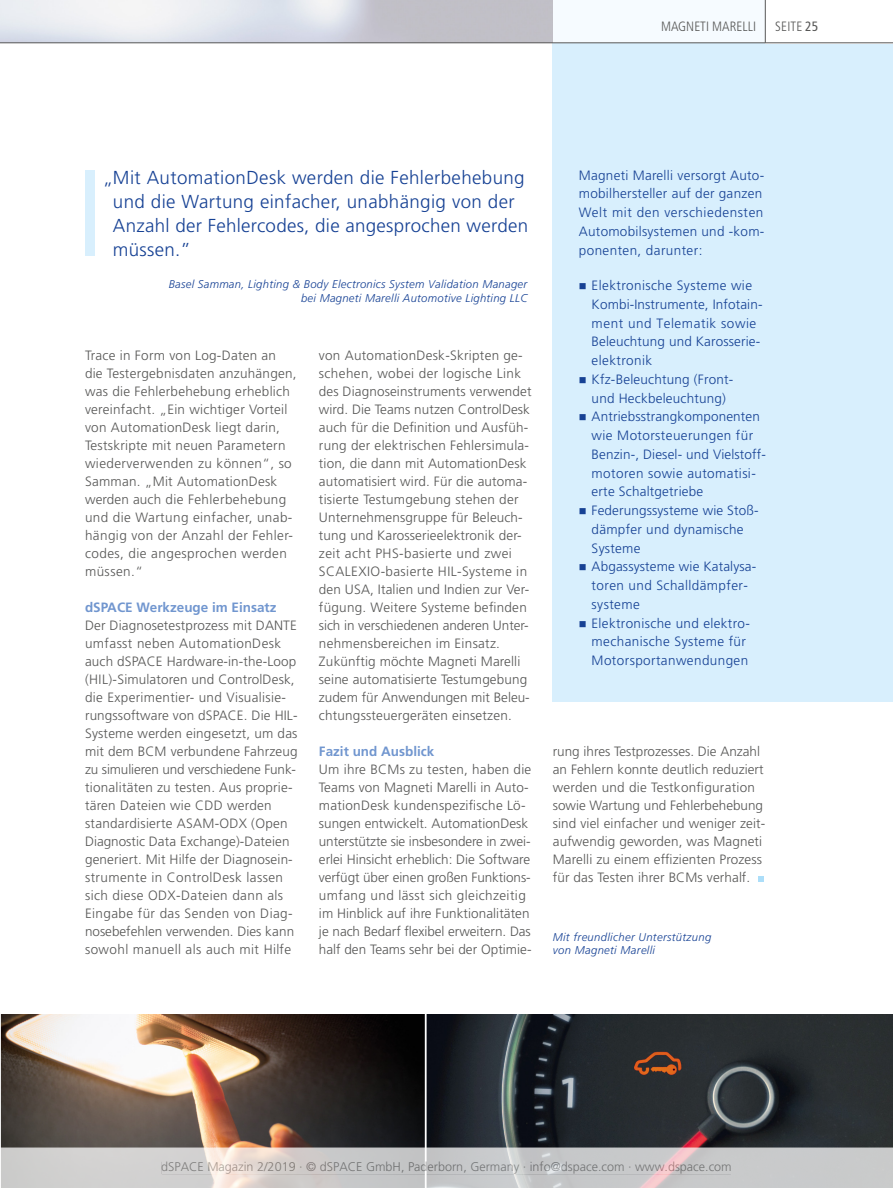
<style>
.page{position:relative;width:893px;height:1188px;background:#fff}
.page>*{position:absolute;margin:0;border:0;box-sizing:border-box;transform-origin:0 0}
.t1{font:300 18.75px/24px "Frutiger LT Pro";letter-spacing:.02em;color:#164194}
.t2{font:300 13.5px/18px "Frutiger LT Pro";letter-spacing:.01em;color:#575756}
.t3{font:300 13.5px/18.8px "Frutiger LT Pro";letter-spacing:.02em;color:#164194}
.t4{font:700 13.5px "Frutiger LT Pro";color:#7196cf}
.t5{font:300 condensed 13.5px "Frutiger LT Pro";color:#575756}
.t6{font:300 12.6px "Frutiger LT Pro";color:#90908f}
.t7{font:italic 300 11.25px/13.5px "Frutiger LT Pro";letter-spacing:.025em;color:#164194;text-align:right}
.s1{font-weight:400}
</style>
<div class="page">
<div style="left:552px;top:0;width:341px;height:702px;background:#d8effd"></div>
<div style="left:552px;top:0;width:213px;height:43px;background:#f6fbff"></div>
<div style="left:765px;top:0;width:128px;height:43px;background:#fff"></div>
<hr style="left:0;top:43px;width:893px;height:1px;background:#575756">
<hr style="left:765px;top:0;width:1px;height:43px;background:#575756">
<div style="left:85px;top:170px;width:10px;height:86px;background:#d8effd"></div>
<img style="left:1px;top:1014px;width:424px;height:134px">
<svg style="left:427px;top:1014px;width:466px;height:134px;background:#2a2e32"></svg>
<svg style="left:758px;top:876px;width:6px;height:6px"></svg>
<svg style="left:1px;top:1148px;width:892px;height:40px;background:#cdcccc"></svg>
<svg style="left:162px;top:1162px;width:569px;height:12px;background:#cecccc"></svg>
<p class="t5" style="left:661px;top:18px;width:96px">MAGNETI MARELLI</p>
<p class="t5" style="left:775px;top:18px;width:44px">SEITE <span class="s1">25</span></p>
<h1 class="t1" style="left:113px;top:166px;width:417px;text-indent:-10px">„ Mit AutomationDesk werden die Fehlerbehebung und die Wartung einfacher, unabhängig von der Anzahl der Fehlercodes, die angesprochen werden müssen.”</h1>
<p class="t7" style="left:169px;top:278px;width:360px">Basel Samman, Lighting &amp; Body Electronics System Validation Manager bei Magneti Marelli Automotive Lighting LLC</p>
<p class="t2" style="left:85px;top:346px;width:213px">Trace in Form von Log-Daten an die Testergebnisdaten anzuhängen, was die Fehlerbehebung erheblich vereinfacht. „Ein wichtiger Vorteil von AutomationDesk liegt darin,<br>Testskripte mit neuen Parametern wiederverwenden zu können“, so<br>Samman. „Mit AutomationDesk werden auch die Fehlerbehebung und die Wartung einfacher, unab&shy;hängig von der Anzahl der Fehler&shy;codes, die angesprochen werden müssen.“</p>
<p class="t4" style="left:85px;top:599px;width:193px">dSPACE Werkzeuge im Einsatz</p>
<p class="t2" style="left:85px;top:616px;width:214px">Der Diagnosetestprozess mit DANTE umfasst neben AutomationDesk auch dSPACE Hardware-in-the-Loop (HIL)-Simulatoren und ControlDesk, die Experimentier- und Visualisie&shy;rungssoftware von dSPACE. Die HIL-Systeme werden eingesetzt, um das mit dem BCM verbundene Fahrzeug zu simulieren und verschiedene Funk&shy;tionalitäten zu testen. Aus proprie&shy;tären Dateien wie CDD werden standardisierte ASAM-ODX (Open Diagnostic Data Exchange)-Dateien generiert. Mit Hilfe der Diagnosein&shy;strumente in ControlDesk lassen sich diese ODX-Dateien dann als Eingabe für das Senden von Diag&shy;nosebefehlen verwenden. Dies kann sowohl manuell als auch mit Hilfe</p>
<p class="t2" style="left:319px;top:346px;width:214px">von Automation Desk-Skripten ge&shy;schehen, wobei der logische Link des Diagnoseinstruments verwendet wird. Die Teams nutzen ControlDesk auch für die Definition und Ausfüh&shy;rung der elektrischen Fehlersimula&shy;tion, die dann mit AutomationDesk automatisiert wird. Für die automa&shy;tisierte Testumgebung stehen der Unternehmensgruppe für Beleuch&shy;tung und Karosserieelektronik der&shy;zeit acht PHS-basierte und zwei SCALEXIO-basierte HIL-Systeme in den USA, Italien und Indien zur Ver&shy;fügung. Weitere Systeme befinden sich in verschiedenen anderen Unter&shy;nehmensbereichen im Einsatz.<br>Zukünftig möchte Magneti Marelli seine automatisierte Testumgebung zudem für Anwendungen mit Beleu&shy;chtungs steuergeräten einsetzen.</p>
<p class="t4" style="left:319px;top:743px;width:117px">Fazit und Ausblick</p>
<p class="t2" style="left:319px;top:760px;width:214px">Um ihre BCMs zu testen, haben die Teams von Magneti Marelli in Auto&shy;mationDesk kundenspezifische Lö&shy;sungen entwickelt. AutomationDesk unterstützte sie insbesondere in zwei&shy;erlei Hinsicht erheblich: Die Software verfügt über einen großen Funktions&shy;umfang und lässt sich gleichzeitig im Hinblick auf ihre Funktionalitäten je nach Bedarf flexibel erweitern. Das half den Teams sehr bei der Optimie-</p>
<p class="t3" style="left:579px;top:166px;width:187px">Magneti Marelli versorgt Auto&shy;mobilhersteller auf der ganzen<br>Welt mit den verschiedensten<br>Automobilsystemen und -kom&shy;ponenten, darunter:</p>
<p class="t3" style="left:592px;top:276px;width:172px;text-indent:-13px">■ Elektronische Systeme wie<br>Kombi-Instrumente, Infotain&shy;ment und Telematik sowie<br>Beleuchtung und Karosserie&shy;elektronik</p>
<p class="t3" style="left:579px;top:370px;width:156px;text-align:center">■ Kfz-Beleuchtung (Front&shy;und Heckbeleuchtung)</p>
<p class="t3" style="left:592px;top:407px;width:176px;text-indent:-13px">■ Antriebsstrangkomponenten wie Motorsteuerungen für<br>Benzin-, Diesel- und Vielstoff&shy;motoren sowie automatisi&shy;erte Schaltgetriebe</p>
<p class="t3" style="left:592px;top:501px;width:168px;text-indent:-13px">■ Federungssysteme wie Stoß&shy;dämpfer und dynamische<br>Systeme</p>
<p class="t3" style="left:592px;top:557px;width:166px;text-indent:-13px">■ Abgassysteme wie Katalysa&shy;toren und Schalldämpfer&shy;systeme</p>
<p class="t3" style="left:592px;top:614px;width:160px;text-indent:-13px">■ Elektronische und elektro&shy;mechanische Systeme für<br>Motorsportanwendungen</p>
<p class="t2" style="left:553px;top:742px;width:214px">rung ihres Testprozesses. Die Anzahl an Fehlern konnte deutlich reduziert werden und die Testkonfiguration sowie Wartung und Fehlerbehebung sind viel einfacher und weniger zeit&shy;aufwendig geworden, was Magneti Marelli zu einem effizienten Prozess für das Testen ihrer BCMs verhalf.</p>
<p class="t7" style="left:553px;top:930px;width:160px;text-align:left">Mit freundlicher Unterstützung von Magneti Marelli</p>
<p class="t6" style="left:161px;top:1160px;width:572px">dSPACE Magazin 2/2019 · © dSPACE GmbH, Paderborn, Germany · info@dspace.com · www.dspace.com</p>
</div>
